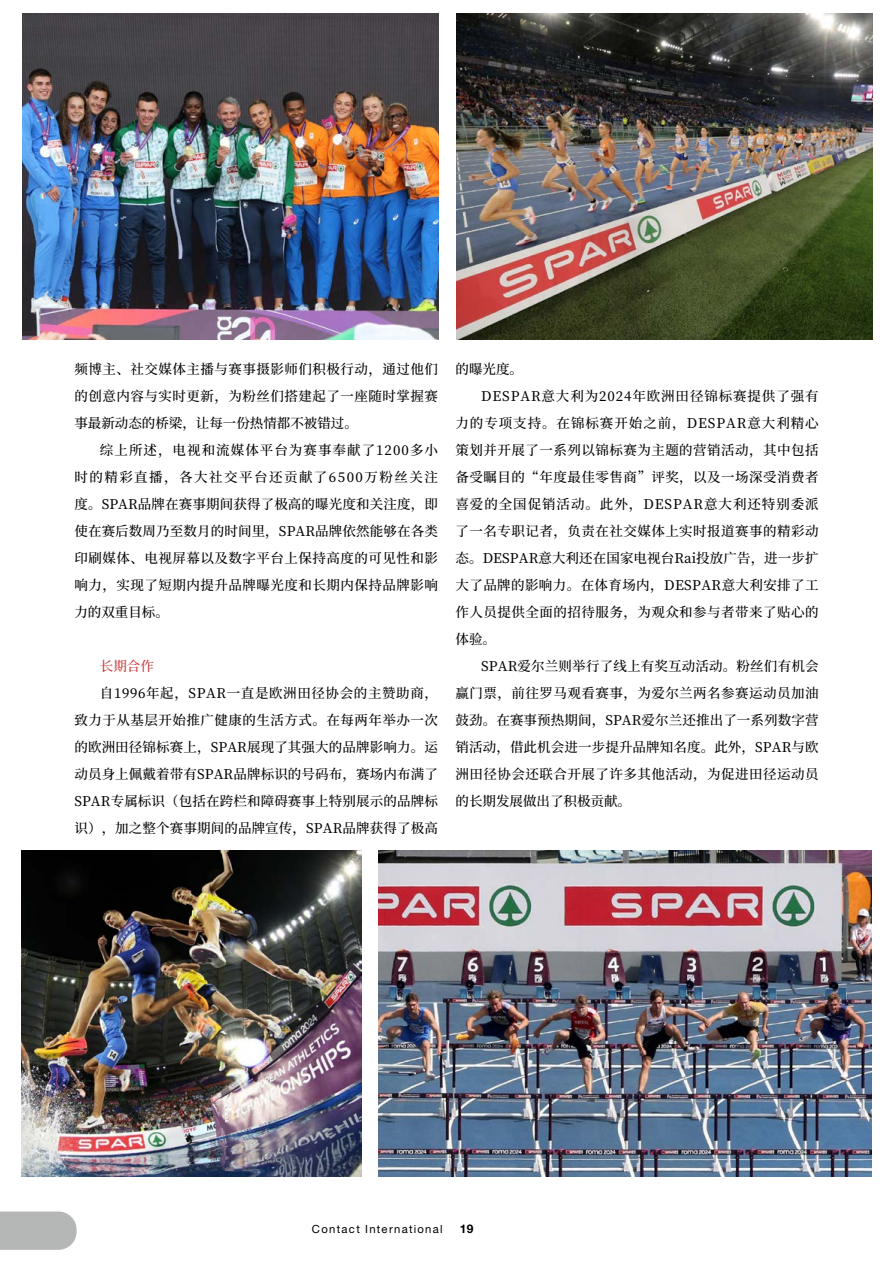
<style>
.page{position:relative;width:893px;height:1263px;background:#fff}
.page>*{position:absolute;margin:0;border:0;box-sizing:border-box;transform-origin:0 0}
.t1{font:500 13.5px/27px "Source Han Serif SC";letter-spacing:.035em;color:#000;text-align:justify}
.t2{font:500 13.5px "Source Han Serif SC";letter-spacing:.01em;color:#000}
.t3{font:500 13.5px "Source Han Serif SC";letter-spacing:.07em;color:#000}
.t4{font:500 13.5px "Source Han Serif SC";letter-spacing:.005em;color:#000}
.t5{font:500 13.5px "Source Han Serif SC";letter-spacing:.065em;color:#000}
.t6{font:500 13.5px "Source Han Serif SC";letter-spacing:.015em;color:#000}
.t7{font:500 13.5px "Source Han Serif SC";color:#000}
.t8{font:500 13.5px "Source Han Serif SC";color:#c83c3b}
.t9{font:700 12px "Helvetica Neue LT Std";color:#000}
.t10{font:11.25px "Helvetica Neue LT Std";letter-spacing:.115em;color:#000}
</style>
<div class="page">
<img style="left:21px;top:851px;width:341px;height:325px">
<img style="left:22px;top:14px;width:417px;height:326px">
<img style="left:379px;top:851px;width:493px;height:325px">
<img style="left:456px;top:14px;width:416px;height:326px">
<svg style="left:0;top:1211px;width:77px;height:39px;background:#babbbb"></svg>
<p class="t1" style="left:74px;top:355px;width:365px">频博主、社交媒体主播与赛事摄影师们积极行动，通过他们的创意内容与实时更新，为粉丝们搭建起了一座随时掌握赛事最新动态的桥梁，让每一份热情都不被错过。</p>
<p class="t1" style="left:74px;top:436px;width:365px;text-indent:26px">综上所述，电视和流媒体平台为赛事奉献了1200多小时的精彩直播，各大社交平台还贡献了6500万粉丝关注度。SPAR品牌在赛事期间获得了极高的曝光度和关注度，即使在赛后数周乃至数月的时间里，SPAR品牌依然能够在各类印刷媒体、电视屏幕以及数字平台上保持高度的可见性和影响力，实现了短期内提升品牌曝光度和长期内保持品牌影响力的双重目标。</p>
<p class="t8" style="left:100px;top:658px;width:55px">长期合作</p>
<p class="t1" style="left:74px;top:679px;width:365px;text-indent:26px">自1996年起，SPAR一直是欧洲田径协会的主赞助商，致力于从基层开始推广健康的生活方式。在每两年举办一次的欧洲田径锦标赛上，SPAR展现了其强大的品牌影响力。运动员身上佩戴着带有SPAR品牌标识的号码布，赛场内布满了SPAR专属标识（包括在跨栏和障碍赛事上特别展示的品牌标识），加之整个赛事期间的品牌宣传，SPAR品牌获得了极高</p>
<p class="t1" style="left:455px;top:355px;width:69px">的曝光度。</p>
<p class="t5" style="left:481px;top:388px;width:339px">DESPAR意大利为2024年欧洲田径锦标赛提供了强有</p>
<p class="t3" style="left:455px;top:415px;width:365px">力的专项支持。在锦标赛开始之前，DESPAR意大利精心</p>
<p class="t1" style="left:455px;top:436px;width:365px">策划并开展了一系列以锦标赛为主题的营销活动，其中包括</p>
<p class="t1" style="left:455px;top:463px;width:365px">备受瞩目的“年度最佳零售商”评奖，以及一场深受消费者</p>
<p class="t3" style="left:455px;top:496px;width:365px">喜爱的全国促销活动。此外，DESPAR意大利还特别委派</p>
<p class="t1" style="left:455px;top:517px;width:365px">了一名专职记者，负责在社交媒体上实时报道赛事的精彩动</p>
<p class="t4" style="left:455px;top:550px;width:364px">态。DESPAR意大利还在国家电视台Rai投放广告，进一步扩</p>
<p class="t1" style="left:455px;top:571px;width:365px">大了品牌的影响力。在体育场内，DESPAR意大利安排了工</p>
<p class="t1" style="left:455px;top:598px;width:365px">作人员提供全面的招待服务，为观众和参与者带来了贴心的</p>
<p class="t1" style="left:455px;top:625px;width:42px">体验。</p>
<p class="t6" style="left:481px;top:658px;width:339px">SPAR爱尔兰则举行了线上有奖互动活动。粉丝们有机会</p>
<p class="t1" style="left:455px;top:679px;width:365px">赢门票，前往罗马观看赛事，为爱尔兰两名参赛运动员加油</p>
<p class="t2" style="left:455px;top:712px;width:365px">鼓劲。在赛事预热期间，SPAR爱尔兰还推出了一系列数字营</p>
<p class="t2" style="left:455px;top:739px;width:365px">销活动，借此机会进一步提升品牌知名度。此外，SPAR与欧</p>
<p class="t1" style="left:455px;top:760px;width:365px">洲田径协会还联合开展了许多其他活动，为促进田径运动员</p>
<p class="t7" style="left:455px;top:793px;width:177px">的长期发展做出了积极贡献。</p>
<p class="t10" style="left:312px;top:1222px;width:132px">Contact International</p>
<p class="t9" style="left:460px;top:1221px;width:15px">19</p>
</div>
